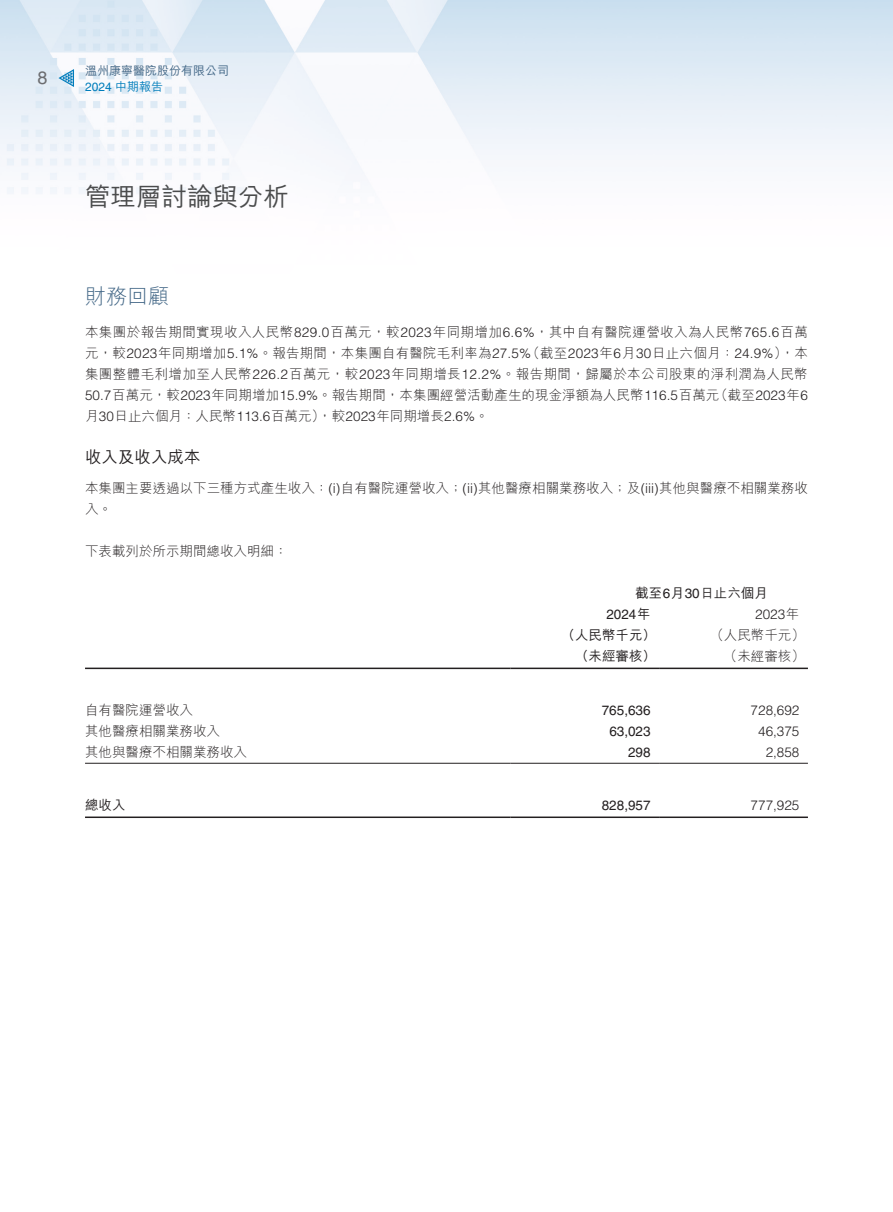
<style>
.page{position:relative;width:893px;height:1212px;background:#fff}
.page>*{position:absolute;margin:0;border:0;box-sizing:border-box;transform-origin:0 0}
.t1{font:500 25.5px "M Hei HK";color:#4b4c4d}
.t2{font:300 21px "M Hei HK";color:#3f6484}
.t3{font:18px "Helvetica LT Std";color:#6c6d70}
.t4{font:500 16.5px "M Hei HK";color:#231f20}
.t5{font:300 13.5px/21px "M Hei HK";color:#231f20;text-align:justify}
.t6{font:300 13.5px "Helvetica LT Std";color:#231f20}
.t7{font:13.5px "Helvetica LT Std";color:#231f20}
.t8{font:500 13.5px "M Hei HK";color:#231f20}
.t9{font:500 12px "M Hei HK";color:#3f6484}
.t10{font:12px "Helvetica LT Std";color:#007dbb}
.s1{font-family:"M Hei HK";font-weight:500}
.s2{font-family:"Helvetica LT Std"}
.s3{font-family:"Helvetica LT Std";font-weight:400}
.s4{font-family:"M Hei HK"}
</style>
<div class="page">
<img style="left:0;top:0;width:893px;height:763px">
<svg style="left:58px;top:69px;width:16px;height:18px"></svg>
<hr style="left:85px;top:668px;width:425px;height:1px;background:#231f20">
<hr style="left:510px;top:668px;width:149px;height:1px;background:#231f20">
<hr style="left:659px;top:668px;width:149px;height:1px;background:#231f20">
<hr style="left:85px;top:763px;width:425px;height:1px;background:#231f20">
<hr style="left:510px;top:763px;width:149px;height:1px;background:#231f20">
<hr style="left:659px;top:763px;width:149px;height:1px;background:#231f20">
<hr style="left:85px;top:816px;width:425px;height:2px;background:#231f20">
<hr style="left:510px;top:816px;width:149px;height:2px;background:#231f20">
<hr style="left:659px;top:816px;width:149px;height:2px;background:#231f20">
<h3 class="t3" style="left:37px;top:67px;width:12px">8</h3>
<p class="t9" style="left:85px;top:61px;width:145px">溫州康寧醫院股份有限公司</p>
<p class="t10" style="left:85px;top:80px;width:80px">2024 <span class="s1">中期報告</span></p>
<h1 class="t1" style="left:85px;top:178px;width:205px">管理層討論與分析</h1>
<h2 class="t2" style="left:85px;top:285px;width:85px">財務回顧</h2>
<p class="t5" style="left:85px;top:322px;width:724px">本集團於報告期間實現收入人民幣<span class="s2">829.0</span>百萬元，較<span class="s2">2023</span>年同期增加<span class="s2">6.6%</span>，其中自有醫院運營收入為人民幣<span class="s2">765.6</span>百萬元，較<span class="s2">2023</span>年同期增加<span class="s2">5.1%</span>。報告期間，本集團自有醫院毛利率為<span class="s2">27.5%</span>（截至<span class="s2">2023</span>年<span class="s2">6</span>月<span class="s2">30</span>日止六個月：<span class="s2">24.9%</span>），本集團整體毛利增加至人民幣<span class="s2">226.2</span>百萬元，較<span class="s2">2023</span>年同期增長<span class="s2">12.2%</span>。報告期間，歸屬於本公司股東的淨利潤為人民幣<span class="s2">50.7</span>百萬元，較<span class="s2">2023</span>年同期增加<span class="s2">15.9%</span>。報告期間，本集團經營活動產生的現金淨額為人民幣<span class="s2">116.5</span>百萬元（截至<span class="s2">2023</span>年<span class="s2">6</span>月<span class="s2">30</span>日止六個月：人民幣<span class="s2">113.6</span>百萬元），較<span class="s2">2023</span>年同期增長<span class="s2">2.6%</span>。</p>
<p class="t4" style="left:85px;top:445px;width:117px">收入及收入成本</p>
<p class="t5" style="left:85px;top:477px;width:724px">本集團主要透過以下三種方式產生收入：<span class="s2">(i)</span>自有醫院運營收入；<span class="s2">(ii)</span>其他醫療相關業務收入；及<span class="s2">(iii)</span>其他與醫療不相關業務收入。</p>
<p class="t5" style="left:85px;top:540px;width:204px">下表載列於所示期間總收入明細：</p>
<p class="t8" style="left:635px;top:583px;width:134px">截至<span class="s3">6</span>月<span class="s3">30</span>日止六個月</p>
<p class="t7" style="left:606px;top:606px;width:46px">2024<span class="s1">年</span></p>
<p class="t6" style="left:755px;top:606px;width:46px">2023<span class="s4">年</span></p>
<p class="t8" style="left:561px;top:625px;width:96px">（人民幣千元）</p>
<p class="t5" style="left:710px;top:624px;width:96px">（人民幣千元）</p>
<p class="t8" style="left:575px;top:646px;width:82px">（未經審核）</p>
<p class="t5" style="left:724px;top:645px;width:82px">（未經審核）</p>
<p class="t5" style="left:85px;top:700px;width:109px">自有醫院運營收入</p>
<p class="t7" style="left:602px;top:703px;width:50px">765,636</p>
<p class="t6" style="left:751px;top:702px;width:50px">728,692</p>
<p class="t5" style="left:85px;top:721px;width:137px">其他醫療相關業務收入</p>
<p class="t7" style="left:609px;top:724px;width:43px">63,023</p>
<p class="t6" style="left:758px;top:723px;width:43px">46,375</p>
<p class="t5" style="left:85px;top:742px;width:163px">其他與醫療不相關業務收入</p>
<p class="t7" style="left:628px;top:745px;width:24px">298</p>
<p class="t6" style="left:766px;top:744px;width:35px">2,858</p>
<p class="t8" style="left:85px;top:795px;width:42px">總收入</p>
<p class="t7" style="left:602px;top:797px;width:50px">828,957</p>
<p class="t6" style="left:751px;top:797px;width:50px">777,925</p>
</div>
